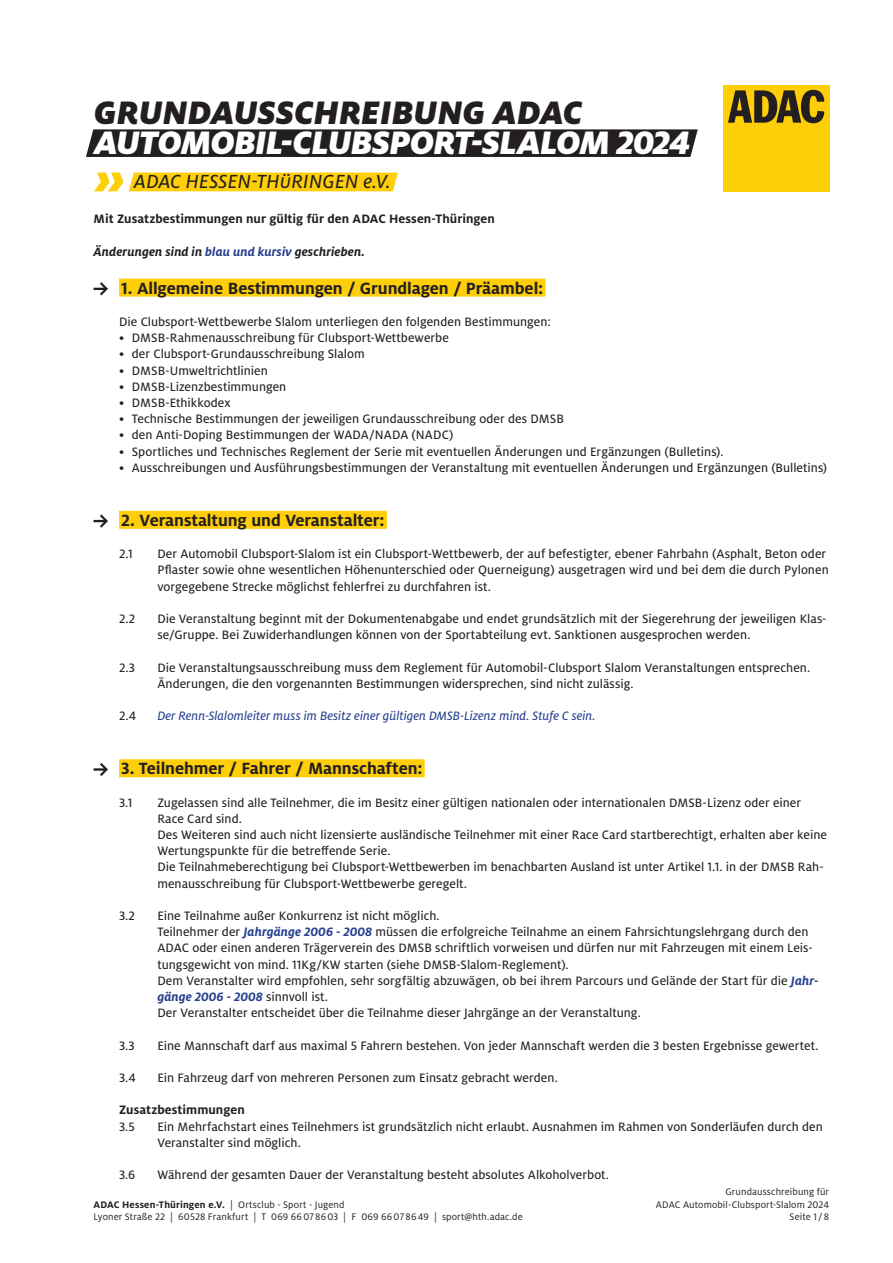
<style>
.page{position:relative;width:893px;height:1263px;background:#fff}
.page>*{position:absolute;margin:0;border:0;box-sizing:border-box;transform-origin:0 0}
.t1{font:italic 900 36px "Milo ADAC";letter-spacing:-.025em;color:#fff}
.t2{font:italic 900 36px "Milo ADAC";color:#231f20}
.t3{font:italic 21px "Milo ADAC Text";letter-spacing:.01em;color:#231f20}
.t4{font:700 18px "Milo ADAC";letter-spacing:-.005em;color:#231f20}
.t5{font:13.5px/16.2px "Milo ADAC Text";color:#231f20}
.t6{font:700 13.5px "Milo ADAC";letter-spacing:.005em;color:#231f20}
.t7{font:italic 13.5px "Milo ADAC Text";color:#253f8e}
.t8{font:italic 700 13.5px "Milo ADAC";letter-spacing:.005em;color:#231f20}
.t9{font:italic 700 13.5px "Milo ADAC";letter-spacing:.005em;color:#253f8e}
.t10{font:10.5px/12.6px "Milo ADAC";letter-spacing:.01em;color:#231f20}
.s1{color:#253f8e}
.s2{font-family:"Milo ADAC";font-weight:700;font-style:italic;color:#253f8e}
.s3{font-family:"Milo ADAC Text";font-weight:400;font-style:normal;color:#231f20}
.s4{font-weight:700}
</style>
<div class="page">
<div style="left:723px;top:85px;width:106px;height:106px;background:#fece08"></div>
<svg style="left:728px;top:90px;width:96px;height:33px"></svg>
<div style="left:86px;top:129px;width:612px;height:28px;background:#231f20"></div>
<svg style="left:94px;top:173px;width:304px;height:18px;background:#fed119"></svg>
<div style="left:119px;top:279px;width:426px;height:18px;background:#fece08"></div>
<div style="left:119px;top:511px;width:268px;height:18px;background:#fece08"></div>
<div style="left:119px;top:759px;width:306px;height:18px;background:#fece08"></div>
<svg style="left:94px;top:282px;width:14px;height:13px"></svg>
<svg style="left:94px;top:514px;width:14px;height:14px"></svg>
<svg style="left:94px;top:763px;width:14px;height:13px"></svg>
<h1 class="t2" style="left:94px;top:92px;width:490px">GRUNDAUSSCHREIBUNG ADAC</h1>
<h1 class="t1" style="left:94px;top:122px;width:598px">AUTOMOBIL-CLUBSPORT-SLALOM 2024</h1>
<h2 class="t3" style="left:134px;top:170px;width:258px">ADAC HESSEN-THÜRINGEN e.V.</h2>
<p class="t6" style="left:94px;top:211px;width:403px">Mit Zusatzbestimmungen nur gültig für den ADAC Hessen-Thüringen</p>
<p class="t8" style="left:94px;top:244px;width:273px">Änderungen sind in <span class="s1">blau und kursiv</span> geschrieben.</p>
<h3 class="t4" style="left:121px;top:278px;width:423px">1. Allgemeine Bestimmungen / Grundlagen / Präambel:</h3>
<p class="t5" style="left:119px;top:314px;width:433px">Die Clubsport-Wettbewerbe Slalom unterliegen den folgenden Bestimmungen:</p>
<p class="t5" style="left:119px;top:330px;width:331px">• DMSB-Rahmenausschreibung für Clubsport-Wettbewerbe</p>
<p class="t5" style="left:119px;top:346px;width:247px">• der Clubsport-Grundausschreibung Slalom</p>
<p class="t5" style="left:119px;top:362px;width:150px">• DMSB-Umweltrichtlinien</p>
<p class="t5" style="left:119px;top:378px;width:169px">• DMSB-Lizenzbestimmungen</p>
<p class="t5" style="left:119px;top:395px;width:113px">• DMSB-Ethikkodex</p>
<p class="t5" style="left:119px;top:411px;width:446px">• Technische Bestimmungen der jeweiligen Grundausschreibung oder des DMSB</p>
<p class="t5" style="left:119px;top:427px;width:336px">• den Anti-Doping Bestimmungen der WADA/NADA (NADC)</p>
<p class="t5" style="left:119px;top:443px;width:606px">• Sportliches und Technisches Reglement der Serie mit eventuellen Änderungen und Ergänzungen (Bulletins).</p>
<p class="t5" style="left:119px;top:459px;width:710px">• Ausschreibungen und Ausführungsbestimmungen der Veranstaltung mit eventuellen Änderungen und Ergänzungen (Bulletins)</p>
<h3 class="t4" style="left:121px;top:510px;width:265px">2. Veranstaltung und Veranstalter:</h3>
<p class="t5" style="left:119px;top:546px;width:15px">2.1</p>
<p class="t5" style="left:157px;top:546px;width:673px">Der Automobil Clubsport-Slalom ist ein Clubsport-Wettbewerb, der auf befestigter, ebener Fahrbahn (Asphalt, Beton oder<br>Pflaster sowie ohne wesentlichen Höhenunterschied oder Querneigung) ausgetragen wird und bei dem die durch Pylonen vorgegebene Strecke möglichst fehlerfrei zu durchfahren ist.</p>
<p class="t5" style="left:119px;top:611px;width:18px">2.2</p>
<p class="t5" style="left:157px;top:611px;width:671px">Die Veranstaltung beginnt mit der Dokumentenabgabe und endet grundsätzlich mit der Siegerehrung der jeweiligen Klas&shy;se/Gruppe. Bei Zuwiderhandlungen können von der Sportabteilung evt. Sanktionen ausgesprochen werden.</p>
<p class="t5" style="left:119px;top:659px;width:17px">2.3</p>
<p class="t5" style="left:157px;top:659px;width:654px">Die Veranstaltungsausschreibung muss dem Reglement für Automobil-Clubsport Slalom Veranstaltungen entsprechen.<br>Änderungen, die den vorgenannten Bestimmungen widersprechen, sind nicht zulässig.</p>
<p class="t5" style="left:119px;top:708px;width:19px">2.4</p>
<p class="t7" style="left:157px;top:708px;width:440px">Der Renn-Slalomleiter muss im Besitz einer gültigen DMSB-Lizenz mind. Stufe C sein.</p>
<h3 class="t4" style="left:121px;top:758px;width:303px">3. Teilnehmer / Fahrer / Mannschaften:</h3>
<p class="t5" style="left:119px;top:794px;width:15px">3.1</p>
<p class="t5" style="left:157px;top:794px;width:671px">Zugelassen sind alle Teilnehmer, die im Besitz einer gültigen nationalen oder internationalen DMSB-Lizenz oder einer Race Card sind.<br>Des Weiteren sind auch nicht lizensierte ausländische Teilnehmer mit einer Race Card startberechtigt, erhalten aber keine Wertungspunkte für die betreffende Serie.<br>Die Teilnahmeberechtigung bei Clubsport-Wettbewerben im benachbarten Ausland ist unter Artikel 1.1. in der DMSB Rah&shy;menausschreibung für Clubsport-Wettbewerbe geregelt.</p>
<p class="t5" style="left:119px;top:908px;width:17px">3.2</p>
<p class="t5" style="left:157px;top:908px;width:663px">Eine Teilnahme außer Konkurrenz ist nicht möglich.<br>Teilnehmer der <span class="s2">Jahrgänge 2006 - 2008</span> müssen die erfolgreiche Teilnahme an einem Fahrsichtungslehrgang durch den ADAC oder einen anderen Trägerverein des DMSB schriftlich vorweisen und dürfen nur mit Fahrzeugen mit einem Leis&shy;tungsgewicht von mind. 11Kg/KW starten (siehe DMSB-Slalom-Reglement).<br>Dem Veranstalter wird empfohlen, sehr sorgfältig abzuwägen, ob bei ihrem Parcours und Gelände der Start für die <span class="s2">Jahr-</span></p>
<p class="t9" style="left:157px;top:989px;width:172px">gänge 2006 - 2008 <span class="s3">sinnvoll ist.</span></p>
<p class="t5" style="left:157px;top:1005px;width:485px">Der Veranstalter entscheidet über die Teilnahme dieser Jahrgänge an der Veranstaltung.</p>
<p class="t5" style="left:119px;top:1037px;width:17px">3.3</p>
<p class="t5" style="left:157px;top:1037px;width:663px">Eine Mannschaft darf aus maximal 5 Fahrern bestehen. Von jeder Mannschaft werden die 3 besten Ergebnisse gewertet.</p>
<p class="t5" style="left:119px;top:1070px;width:18px">3.4</p>
<p class="t5" style="left:157px;top:1070px;width:402px">Ein Fahrzeug darf von mehreren Personen zum Einsatz gebracht werden.</p>
<p class="t6" style="left:119px;top:1102px;width:127px">Zusatzbestimmungen</p>
<p class="t5" style="left:119px;top:1118px;width:17px">3.5</p>
<p class="t5" style="left:157px;top:1118px;width:667px">Ein Mehrfachstart eines Teilnehmers ist grundsätzlich nicht erlaubt. Ausnahmen im Rahmen von Sonderläufen durch den<br>Veranstalter sind möglich.</p>
<p class="t5" style="left:119px;top:1167px;width:18px">3.6</p>
<p class="t5" style="left:157px;top:1167px;width:453px">Während der gesamten Dauer der Veranstaltung besteht absolutes Alkoholverbot.</p>
<p class="t10" style="left:656px;top:1186px;width:175px;text-align:right">Grundausschreibung für<br>ADAC Automobil-Clubsport-Slalom 2024<br>Seite 1 /8</p>
<p class="t10" style="left:94px;top:1198px;width:431px"><span class="s4">ADAC Hessen-Thüringen e.V.</span> | Ortsclub - Sport - Jugend<br>Lyoner Straße 22 | 60528 Frankfurt | T 069 66078603 | F 069 66078649 | sport@hth.adac.de</p>
</div>
